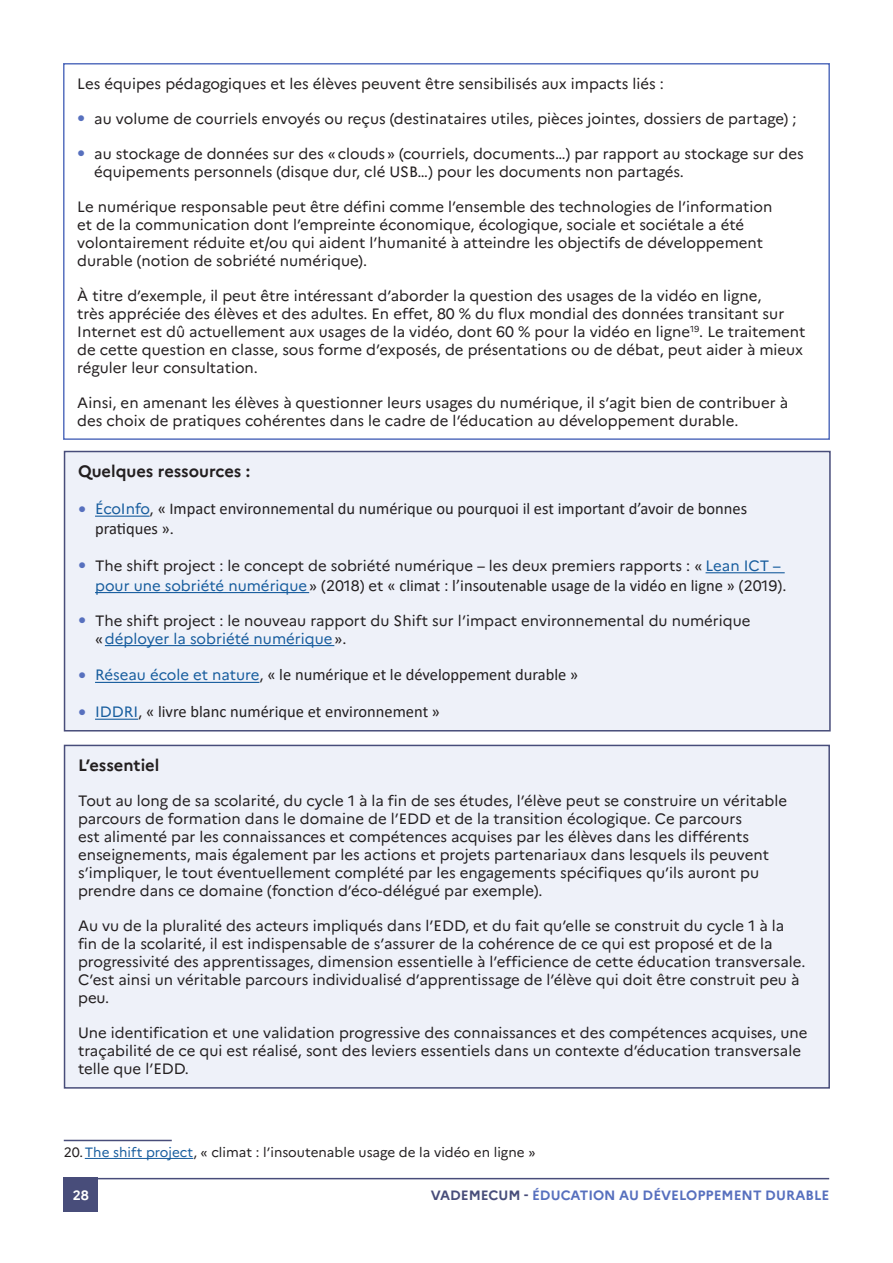
<style>
.page{position:relative;width:893px;height:1263px;background:#fff}
.page>*{position:absolute;margin:0;border:0;box-sizing:border-box;transform-origin:0 0}
.t1{font:16.5px/19.8px "Calibri";color:#231f20}
.Encadré_texte_titres{font:700 16.5px "Marianne";color:#231f20}
.Encadré_Texte{font:15px/18px "Marianne";color:#231f20}
.Note_de_bas_de_page{font:13.5px "Marianne";color:#231f20}
.t2{font:700 13.5px "Marianne";color:#5770be}
.t3{font:700 13.5px "Marianne";color:#fff}
.s1{font-family:"Arial";font-size:13.5px;color:#5770be}
.s2{font-family:"Marianne";font-size:15px;color:#175d9e}
.s3{font-family:"Marianne";font-size:15px}
.s4{color:#175d9e}
.s5{color:#484d7a}
</style>
<div class="page">
<hr style="left:64px;top:1178px;width:765px;height:1px;background:#484d7a">
<div style="left:64px;top:1178px;width:34px;height:34px;background:#484d7a"></div>
<hr style="left:64px;top:1140px;width:108px;height:1px;background:#484d7a">
<hr style="left:85px;top:1158px;width:108px;height:1px;background:#175d9e">
<div style="left:63px;top:63px;width:767px;height:377px;border:2px solid #5770be"></div>
<div style="left:65px;top:451px;width:765px;height:280px;background:#eef1f9"></div>
<hr style="left:95px;top:516px;width:55px;height:1px;background:#175d9e">
<hr style="left:706px;top:572px;width:79px;height:1px;background:#175d9e">
<hr style="left:95px;top:592px;width:214px;height:1px;background:#175d9e">
<hr style="left:105px;top:645px;width:229px;height:1px;background:#175d9e">
<hr style="left:95px;top:682px;width:164px;height:1px;background:#175d9e">
<hr style="left:95px;top:719px;width:43px;height:1px;background:#175d9e">
<div style="left:64px;top:451px;width:767px;height:280px;border:2px solid #484d7a"></div>
<div style="left:65px;top:745px;width:764px;height:343px;background:#eef1f9"></div>
<div style="left:64px;top:745px;width:766px;height:344px;border:2px solid #484d7a"></div>
<p class="Encadré_Texte" style="left:77px;top:74px;width:588px">Les équipes pédagogiques et les élèves peuvent être sensibilisés aux impacts liés :</p>
<p class="Encadré_Texte" style="left:77px;top:109px;width:721px"><span class="s1">●</span> au volume de courriels envoyés ou reçus (destinataires utiles, pièces jointes, dossiers de partage) ;</p>
<p class="Encadré_Texte" style="left:94px;top:144px;width:711px;text-indent:-17px"><span class="s1">●</span> au stockage de données sur des «clouds» (courriels, documents…) par rapport au stockage sur des équipements personnels (disque dur, clé USB…) pour les documents non partagés.</p>
<p class="Encadré_Texte" style="left:77px;top:197px;width:697px">Le numérique responsable peut être défini comme l’ensemble des technologies de l’information et de la communication dont l’empreinte économique, écologique, sociale et sociétale a été volontairement réduite et/ou qui aident l’humanité à atteindre les objectifs de développement durable (notion de sobriété numérique).</p>
<p class="Encadré_Texte" style="left:77px;top:286px;width:730px">À titre d’exemple, il peut être intéressant d’aborder la question des usages de la vidéo en ligne,<br>très appréciée des élèves et des adultes. En effet, 80 % du flux mondial des données transitant sur Internet est dû actuellement aux usages de la vidéo, dont 60 % pour la vidéo en ligne<sup>19</sup>. Le traitement de cette question en classe, sous forme d’exposés, de présentations ou de débat, peut aider à mieux réguler leur consultation.</p>
<p class="Encadré_Texte" style="left:77px;top:393px;width:712px">Ainsi, en amenant les élèves à questionner leurs usages du numérique, il s’agit bien de contribuer à des choix de pratiques cohérentes dans le cadre de l’éducation au développement durable.</p>
<p class="Encadré_texte_titres" style="left:78px;top:461px;width:174px">Quelques ressources :</p>
<p class="t1" style="left:95px;top:498px;width:654px;text-indent:-17px"><span class="s1">●</span> <span class="s2">ÉcoInfo</span><span class="s3">,</span> « Impact environnemental du numérique ou pourquoi il est important d’avoir de bonnes pratiques »<span class="s3">.</span></p>
<p class="Encadré_Texte" style="left:78px;top:556px;width:704px"><span class="s1">●</span> The shift project : le concept de sobriété numérique – les deux premiers rapports : « <span class="s4">Lean ICT –</span></p>
<p class="t1" style="left:95px;top:575px;width:691px"><span class="s2">pour une sobriété numérique</span><span class="s3">» (2018) et</span> « climat : l’insoutenable usage de la vidéo en ligne » <span class="s3">(2019).</span></p>
<p class="Encadré_Texte" style="left:95px;top:611px;width:657px;text-indent:-17px"><span class="s1">●</span> The shift project : le nouveau rapport du Shift sur l’impact environnemental du numérique «<span class="s4">déployer la sobriété numérique</span>».</p>
<p class="t1" style="left:78px;top:665px;width:502px"><span class="s1">●</span> <span class="s2">Réseau école et nature</span><span class="s3">,</span> « le numérique et le développement durable »</p>
<p class="t1" style="left:78px;top:701px;width:363px"><span class="s1">●</span> <span class="s2">IDDRI</span><span class="s3">,</span> « livre blanc numérique et environnement »</p>
<p class="Encadré_texte_titres" style="left:78px;top:755px;width:83px">L’essentiel</p>
<p class="Encadré_Texte" style="left:78px;top:792px;width:711px">Tout au long de sa scolarité, du cycle 1 à la fin de ses études, l’élève peut se construire un véritable parcours de formation dans le domaine de l’EDD et de la transition écologique. Ce parcours<br>est alimenté par les connaissances et compétences acquises par les élèves dans les différents enseignements, mais également par les actions et projets partenariaux dans lesquels ils peuvent s’impliquer, le tout éventuellement complété par les engagements spécifiques qu’ils auront pu prendre dans ce domaine (fonction d’éco-délégué par exemple).</p>
<p class="Encadré_Texte" style="left:78px;top:917px;width:727px">Au vu de la pluralité des acteurs impliqués dans l’EDD, et du fait qu’elle se construit du cycle 1 à la fin de la scolarité, il est indispensable de s’assurer de la cohérence de ce qui est proposé et de la progressivité des apprentissages, dimension essentielle à l’efficience de cette éducation transversale.<br>C’est ainsi un véritable parcours individualisé d’apprentissage de l’élève qui doit être construit peu à peu.</p>
<p class="Encadré_Texte" style="left:78px;top:1024px;width:731px">Une identification et une validation progressive des connaissances et des compétences acquises, une traçabilité de ce qui est réalisé, sont des leviers essentiels dans un contexte d’éducation transversale telle que l’EDD.</p>
<p class="Note_de_bas_de_page" style="left:64px;top:1143px;width:473px">20. <span class="s4">The shift project</span>, « climat : l’insoutenable usage de la vidéo en ligne »</p>
<p class="t3" style="left:73px;top:1187px;width:18px">28</p>
<p class="t2" style="left:431px;top:1187px;width:400px"><span class="s5">VADEMECUM -</span> ÉDUCATION AU DÉVELOPPEMENT DURABLE</p>
</div>
